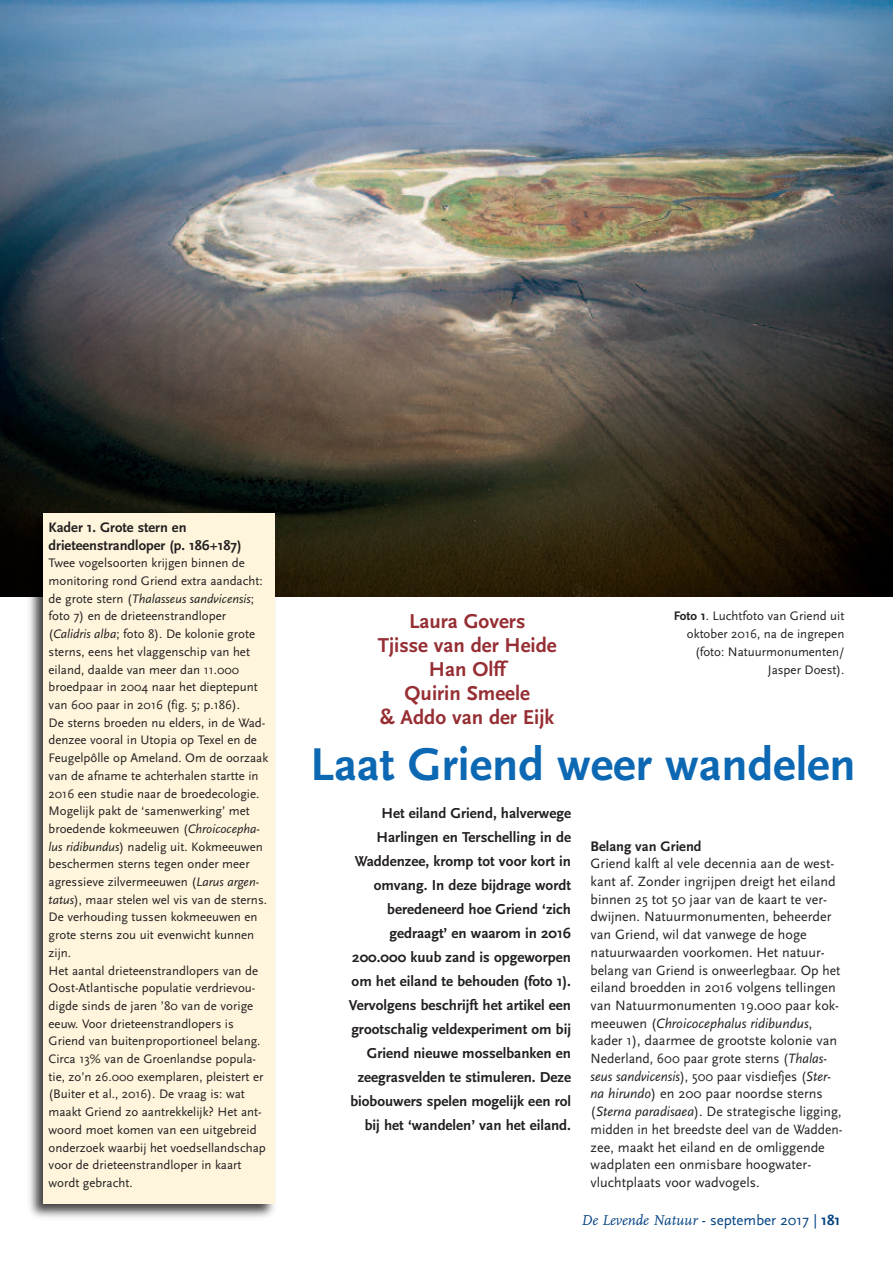
<style>
.page{position:relative;width:893px;height:1263px;background:#fff}
.page>*{position:absolute;margin:0;border:0;box-sizing:border-box;transform-origin:0 0}
.t1{font:700 48px "Scala Sans";color:#0c68b2}
.t2{font:700 21px/24px "Scala Sans";color:#962e33;text-align:center}
.t3{font:700 15px/24px "Scala Sans";color:#231f20;text-align:right}
.t4{font:italic 15px "FF Scala";color:#014181}
.t5{font:700 14.4px/17.7px "Scala Sans";color:#231f20}
.t6{font:14.1px/17.7px "Scala Sans";color:#231f20}
.t7{font:12.9px/17.7px "Scala Sans";color:#231f20;text-align:right}
.s1{font-style:italic}
.s2{font-weight:700}
.s3{font-family:"Scala Sans";font-style:normal}
.s4{font-family:"Scala Sans";font-weight:700;font-style:normal}
</style>
<div class="page">
<img style="left:0;top:0;width:893px;height:597px">
<img style="left:23px;top:508px;width:258px;height:710px">
<div style="left:43px;top:514px;width:232px;height:690px;background:#fef5dc"></div>
<p class="t5" style="left:49px;top:518px;width:195px">Kader 1. Grote stern en drieteenstrandloper (p. 186+187)</p>
<p class="t7" style="left:49px;top:554px;width:221px;text-align:left">Twee vogelsoorten krijgen binnen de monitoring rond Griend extra aandacht: de grote stern (<span class="s1">Thalasseus sandvicensis</span>; foto 7) en de drieteenstrandloper (<span class="s1">Calidris alba</span>; foto 8). De kolonie grote sterns, eens het vlaggenschip van het eiland, daalde van meer dan 11.000 broedpaar in 2004 naar het dieptepunt van 600 paar in 2016 (fig. 5; p.186).<br>De sterns broeden nu elders, in de Wad&shy;denzee vooral in Utopia op Texel en de Feugelpôlle op Ameland. Om de oorzaak van de afname te achterhalen startte in 2016 een studie naar de broedecologie.<br>Mogelijk pakt de ‘samenwerking’ met broedende kokmeeuwen (<span class="s1">Chroicocepha&shy;lus ridibundus</span>) nadelig uit. Kokmeeuwen beschermen sterns tegen onder meer agressieve zilvermeeuwen (<span class="s1">Larus argen&shy;tatus</span>), maar stelen wel vis van de sterns.<br>De verhouding tussen kokmeeuwen en grote sterns zou uit evenwicht kunnen zijn.<br>Het aantal drieteenstrandlopers van de Oost-Atlantische populatie verdrievou&shy;digde sinds de jaren ’80 van de vorige eeuw. Voor drieteenstrandlopers is Griend van buitenproportioneel belang.<br>Circa 13% van de Groenlandse popula&shy;tie, zo’n 26.000 exemplaren, pleistert er (Buiter et al., 2016). De vraag is: wat maakt Griend zo aantrekkelijk? Het ant&shy;woord moet komen van een uitgebreid onderzoek waarbij het voedsellandschap voor de drieteenstrandloper in kaart wordt gebracht.</p>
<h2 class="t2" style="left:378px;top:608px;width:181px">Laura Govers<br>Tjisse van der Heide<br>Han Olff<br>Quirin Smeele<br>&amp; Addo van der Eijk</h2>
<p class="t7" style="left:674px;top:607px;width:172px"><span class="s2">Foto 1</span>. Luchtfoto van Griend uit oktober 2016, na de ingrepen (foto: Natuurmonumenten/<br>Jasper Doest).</p>
<h1 class="t1" style="left:310px;top:735px;width:547px">Laat Griend weer wandelen</h1>
<p class="t3" style="left:349px;top:800px;width:224px">Het eiland Griend, halverwege<br>Harlingen en Terschelling in de<br>Waddenzee, kromp tot voor kort in omvang. In deze bijdrage wordt beredeneerd hoe Griend ‘zich gedraagt’ en waarom in 2016<br>200.000 kuub zand is opgeworpen om het eiland te behouden (foto 1).<br>Vervolgens beschrijft het artikel een grootschalig veldexperiment om bij<br>Griend nieuwe mosselbanken en zeegrasvelden te stimuleren. Deze biobouwers spelen mogelijk een rol bij het ‘wandelen’ van het eiland.</p>
<p class="t5" style="left:591px;top:837px;width:112px">Belang van Griend</p>
<p class="t6" style="left:591px;top:854px;width:253px">Griend kalft al vele decennia aan de west&shy;kant af. Zonder ingrijpen dreigt het eiland binnen 25 tot 50 jaar van de kaart te ver&shy;dwijnen. Natuurmonumenten, beheerder van Griend, wil dat vanwege de hoge natuurwaarden voorkomen. Het natuur&shy;belang van Griend is onweerlegbaar. Op het eiland broedden in 2016 volgens tellingen van Natuurmonumenten 19.000 paar kok&shy;meeuwen (<span class="s1">Chroicocephalus ridibundus</span>, kader 1), daarmee de grootste kolonie van Nederland, 600 paar grote sterns (<span class="s1">Thalas&shy;seus sandvicensis</span>), 500 paar visdiefjes (<span class="s1">Ster&shy;na hirundo</span>) en 200 paar noordse sterns (<span class="s1">Sterna paradisaea</span>). De strategische ligging, midden in het breedste deel van de Wadden&shy;zee, maakt het eiland en de omliggende wadplaten een onmisbare hoogwater&shy;vluchtplaats voor wadvogels.</p>
<p class="t4" style="left:581px;top:1211px;width:261px">De Levende Natuur <span class="s3">- september 2017 |</span> <span class="s4">181</span></p>
</div>
